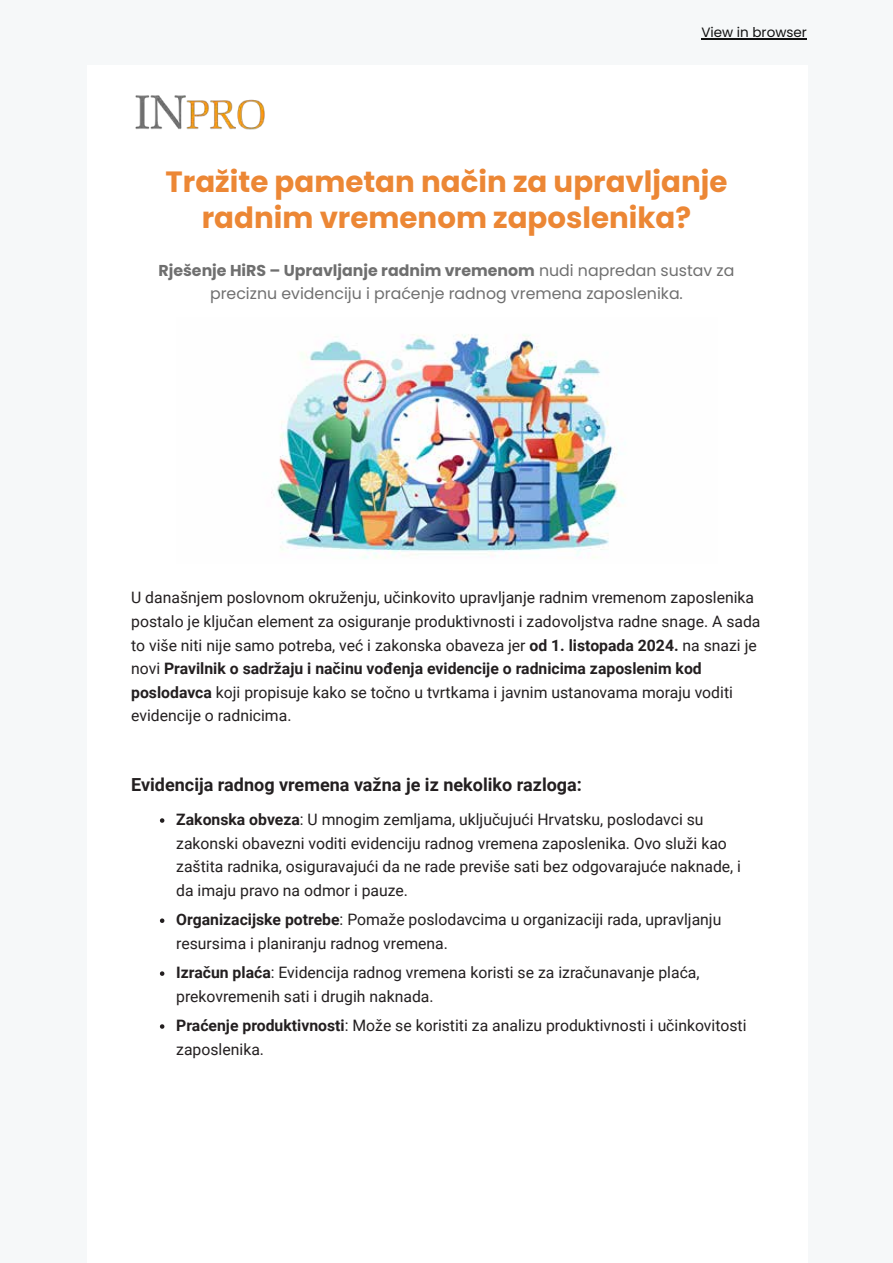
<style>
.page{position:relative;width:893px;height:1263px;background:#fff}
.page>*{position:absolute;margin:0;border:0;box-sizing:border-box;transform-origin:0 0}
.t1{font:700 29.25px/36px "Poppins";color:#ec8735;text-align:center}
.t2{font:700 18px "Roboto";color:#231f20}
.t3{font:15.75px/23.7px "Roboto";color:#231f20}
.t4{font:15.75px/23.7px "Poppins";color:#6f6f6f;text-align:center}
.t5{font:13.5px "Poppins";color:#111}
.s1{font-weight:700}
</style>
<div class="page">
<div style="left:0;top:0;width:892px;height:1263px;background:#f6f8f9"></div>
<div style="left:87px;top:65px;width:720px;height:99px;background:#fff"></div>
<div style="left:87px;top:164px;width:720px;height:72px;background:#fff"></div>
<div style="left:87px;top:236px;width:720px;height:70px;background:#fff"></div>
<div style="left:87px;top:306px;width:720px;height:258px;background:#fff"></div>
<div style="left:87px;top:564px;width:720px;height:187px;background:#fff"></div>
<div style="left:87px;top:751px;width:720px;height:333px;background:#fff"></div>
<div style="left:87px;top:1084px;width:720px;height:179px;background:#fff"></div>
<hr style="left:701px;top:38px;width:105px;height:1px;background:#111">
<img style="left:135px;top:95px;width:130px;height:35px">
<img style="left:271px;top:334px;width:353px;height:225px">
<svg style="left:160px;top:818px;width:4px;height:5px"></svg>
<svg style="left:160px;top:918px;width:4px;height:5px"></svg>
<svg style="left:160px;top:971px;width:4px;height:5px"></svg>
<svg style="left:160px;top:1024px;width:4px;height:5px"></svg>
<p class="t5" style="left:701px;top:25px;width:107px">View in browser</p>
<h1 class="t1" style="left:165px;top:164px;width:563px">Tražite pametan način za upravljanje radnim vremenom zaposlenika?</h1>
<p class="t4" style="left:158px;top:258px;width:577px"><span class="s1">Rješenje HiRS – Upravljanje radnim vremenom</span> nudi napredan sustav za preciznu evidenciju i praćenje radnog vremena zaposlenika.</p>
<p class="t3" style="left:131px;top:585px;width:630px">U današnjem poslovnom okruženju, učinkovito upravljanje radnim vremenom zaposlenika postalo je ključan element za osiguranje produktivnosti i zadovoljstva radne snage. A sada to više niti nije samo potreba, već i zakonska obaveza jer <span class="s1">od 1. listopada 2024.</span> na snazi je novi <span class="s1">Pravilnik o sadržaju i načinu vođenja evidencije o radnicima zaposlenim kod poslodavca</span> koji propisuje kako se točno u tvrtkama i javnim ustanovama moraju voditi evidencije o radnicima.</p>
<p class="t2" style="left:131px;top:772px;width:452px">Evidencija radnog vremena važna je iz nekoliko razloga:</p>
<p class="t3" style="left:176px;top:807px;width:566px"><span class="s1">Zakonska obveza</span>: U mnogim zemljama, uključujući Hrvatsku, poslodavci su zakonski obavezni voditi evidenciju radnog vremena zaposlenika. Ovo služi kao zaštita radnika, osiguravajući da ne rade previše sati bez odgovarajuće naknade, i da imaju pravo na odmor i pauze.</p>
<p class="t3" style="left:176px;top:907px;width:546px"><span class="s1">Organizacijske potrebe</span>: Pomaže poslodavcima u organizaciji rada, upravljanju resursima i planiranju radnog vremena.</p>
<p class="t3" style="left:176px;top:960px;width:525px"><span class="s1">Izračun plaća</span>: Evidencija radnog vremena koristi se za izračunavanje plaća, prekovremenih sati i drugih naknada.</p>
<p class="t3" style="left:176px;top:1013px;width:571px"><span class="s1">Praćenje produktivnosti</span>: Može se koristiti za analizu produktivnosti i učinkovitosti zaposlenika.</p>
</div>
